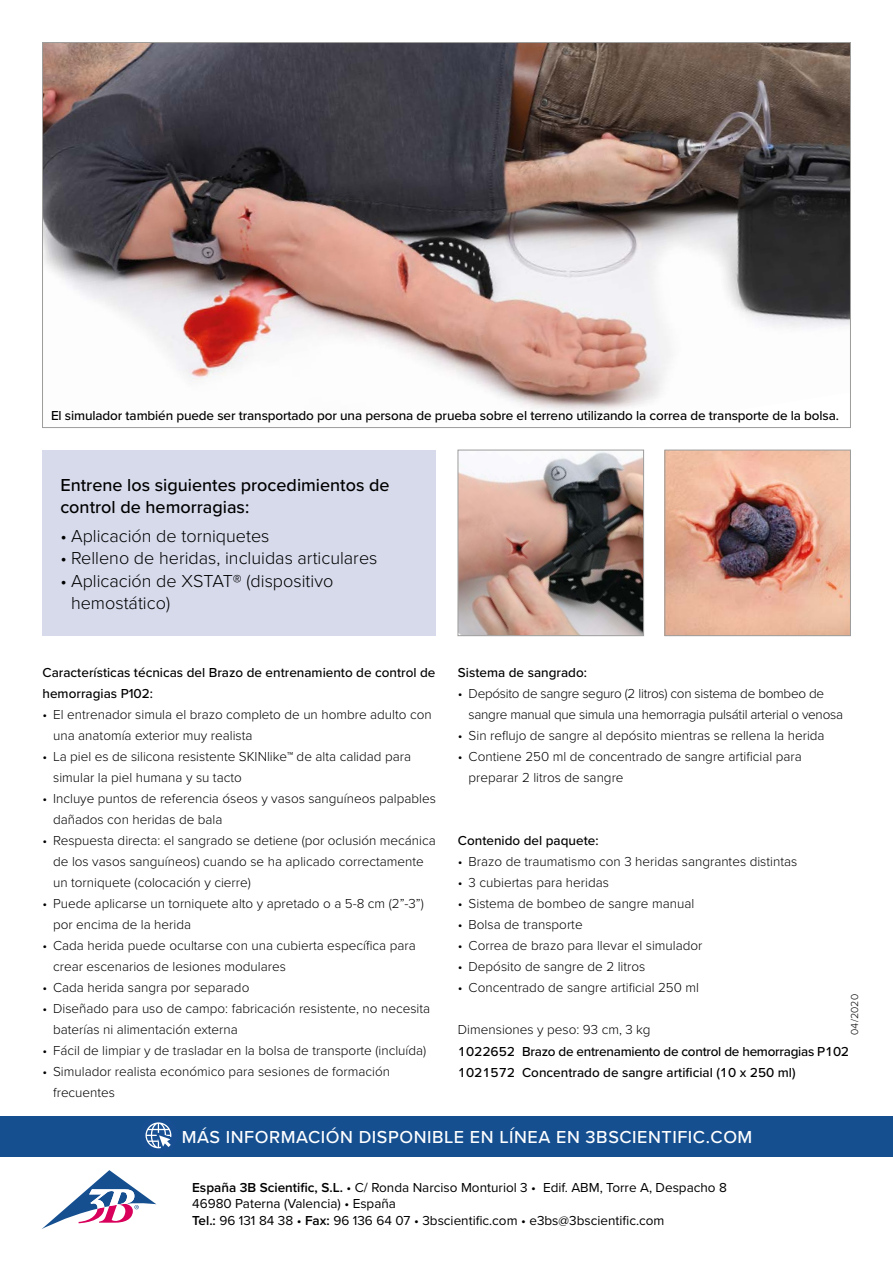
<style>
.page{position:relative;width:893px;height:1263px;background:#fff}
.page>*{position:absolute;margin:0;border:0;box-sizing:border-box;transform-origin:0 0}
.t1{font:300 18px/22.5px "Proxima Nova";color:#000}
.t2{font:500 18px/22.5px "Proxima Nova";color:#000}
.t3{font:500 18px "Proxima Nova";letter-spacing:.03em;color:#fff}
.t4{font:300 13.5px/21px "Proxima Nova";color:#000}
.t5{font:500 13.5px/21px "Proxima Nova";color:#000}
.t6{font:13.5px/16.2px "Proxima Nova";color:#000}
.t7{font:300 13.5px/21px "Proxima Nova";letter-spacing:-.02em;color:#000}
.t8{font:300 10.5px "Proxima Nova";letter-spacing:.01em;color:#000}
.s1{font-weight:600}
</style>
<div class="page">
<img style="left:44px;top:44px;width:805px;height:368px">
<img style="left:460px;top:452px;width:182px;height:182px">
<div style="left:458px;top:450px;width:186px;height:186px;border:1px solid #9d9d9c"></div>
<img style="left:666px;top:452px;width:183px;height:182px">
<div style="left:664px;top:450px;width:187px;height:186px;border:1px solid #9d9d9c"></div>
<div style="left:43px;top:450px;width:393px;height:186px;background:#d6daeb"></div>
<div style="left:0;top:1116px;width:893px;height:40px;background:#154f90"></div>
<svg style="left:145px;top:1122px;width:27px;height:27px"></svg>
<svg style="left:42px;top:1170px;width:114px;height:59px"></svg>
<p class="t5" style="left:51px;top:402px;width:505px">The simulator can also be worn by a volunteer for added realism and in field training.</p>
<p class="t5" style="left:51px;top:404px;width:789px">El simulador también puede ser transportado por una persona de prueba sobre el terreno utilizando la correa de transporte de la bolsa.</p>
<h1 class="t2" style="left:60px;top:473px;width:331px">Entrene los siguientes procedimientos de control de hemorragias:</h1>
<h1 class="t1" style="left:60px;top:523px;width:211px">• Aplicación de torniquetes</h1>
<h1 class="t1" style="left:60px;top:546px;width:319px">• Relleno de heridas, incluidas articulares</h1>
<h1 class="t1" style="left:71px;top:568px;width:264px;text-indent:-11px">• Aplicación de XSTAT® (dispositivo hemostático)</h1>
<p class="t5" style="left:43px;top:662px;width:394px">Características técnicas del Brazo de entrenamiento de control de hemorragias P102:</p>
<p class="t4" style="left:53px;top:703px;width:380px;text-indent:-11px">• El entrenador simula el brazo completo de un hombre adulto con una anatomía exterior muy realista</p>
<p class="t4" style="left:53px;top:745px;width:359px;text-indent:-11px">• La piel es de silicona resistente SKINlike™ de alta calidad para simular la piel humana y su tacto</p>
<p class="t4" style="left:53px;top:787px;width:384px;text-indent:-11px">• Incluye puntos de referencia óseos y vasos sanguíneos palpables dañados con heridas de bala</p>
<p class="t4" style="left:53px;top:829px;width:384px;text-indent:-11px">• Respuesta directa: el sangrado se detiene (por oclusión mecánica de los vasos sanguíneos) cuando se ha aplicado correctamente un torniquete (colocación y cierre)</p>
<p class="t4" style="left:53px;top:892px;width:372px;text-indent:-11px">• Puede aplicarse un torniquete alto y apretado o a 5-8 cm (2”-3”) por encima de la herida</p>
<p class="t4" style="left:53px;top:935px;width:364px;text-indent:-11px">• Cada herida puede ocultarse con una cubierta específica para crear escenarios de lesiones modulares</p>
<p class="t4" style="left:43px;top:977px;width:208px">• Cada herida sangra por separado</p>
<p class="t4" style="left:53px;top:998px;width:379px;text-indent:-11px">• Diseñado para uso de campo: fabricación resistente, no necesita baterías ni alimentación externa</p>
<p class="t4" style="left:43px;top:1040px;width:385px">• Fácil de limpiar y de trasladar en la bolsa de transporte (incluída)</p>
<p class="t4" style="left:53px;top:1061px;width:338px;text-indent:-11px">• Simulador realista económico para sesiones de formación frecuentes</p>
<p class="t5" style="left:458px;top:662px;width:131px">Sistema de sangrado:</p>
<p class="t7" style="left:469px;top:683px;width:376px;text-indent:-11px">• Depósito de sangre seguro (2 litros) con sistema de bombeo de sangre manual que simula una hemorragia pulsátil arterial o venosa</p>
<p class="t4" style="left:458px;top:725px;width:368px">• Sin reflujo de sangre al depósito mientras se rellena la herida</p>
<p class="t4" style="left:469px;top:746px;width:335px;text-indent:-11px">• Contiene 250 ml de concentrado de sangre artificial para preparar 2 litros de sangre</p>
<p class="t5" style="left:458px;top:830px;width:142px">Contenido del paquete:</p>
<p class="t4" style="left:458px;top:851px;width:341px">• Brazo de traumatismo con 3 heridas sangrantes distintas</p>
<p class="t4" style="left:458px;top:872px;width:152px">• 3 cubiertas para heridas</p>
<p class="t4" style="left:458px;top:893px;width:238px">• Sistema de bombeo de sangre manual</p>
<p class="t4" style="left:458px;top:914px;width:126px">• Bolsa de transporte</p>
<p class="t4" style="left:458px;top:935px;width:246px">• Correa de brazo para llevar el simulador</p>
<p class="t4" style="left:458px;top:956px;width:189px">• Depósito de sangre de 2 litros</p>
<p class="t4" style="left:458px;top:977px;width:243px">• Concentrado de sangre artificial 250 ml</p>
<p class="t4" style="left:458px;top:1019px;width:194px">Dimensiones y peso: 93 cm, 3 kg</p>
<p class="t5" style="left:458px;top:1040px;width:393px">1022652 Brazo de entrenamiento de control de hemorragias P102<br>1021572 Concentrado de sangre artificial (10 x 250 ml)</p>
<p class="t8" style="left:847px;top:1035px;width:42px;rotate:-90deg">04/2020</p>
<h1 class="t3" style="left:182px;top:1123px;width:572px">MÁS INFORMACIÓN DISPONIBLE EN LÍNEA EN 3BSCIENTIFIC.COM</h1>
<p class="t6" style="left:192px;top:1179px;width:536px"><span class="s1">España 3B Scientific, S.L.</span> • C/ Ronda Narciso Monturiol 3 • Edif. ABM, Torre A, Despacho 8<br>46980 Paterna (Valencia) • España<br><span class="s1">Tel.:</span> 96 131 84 38 • <span class="s1">Fax:</span> 96 136 64 07 • 3bscientific.com • e3bs@3bscientific.com</p>
</div>
